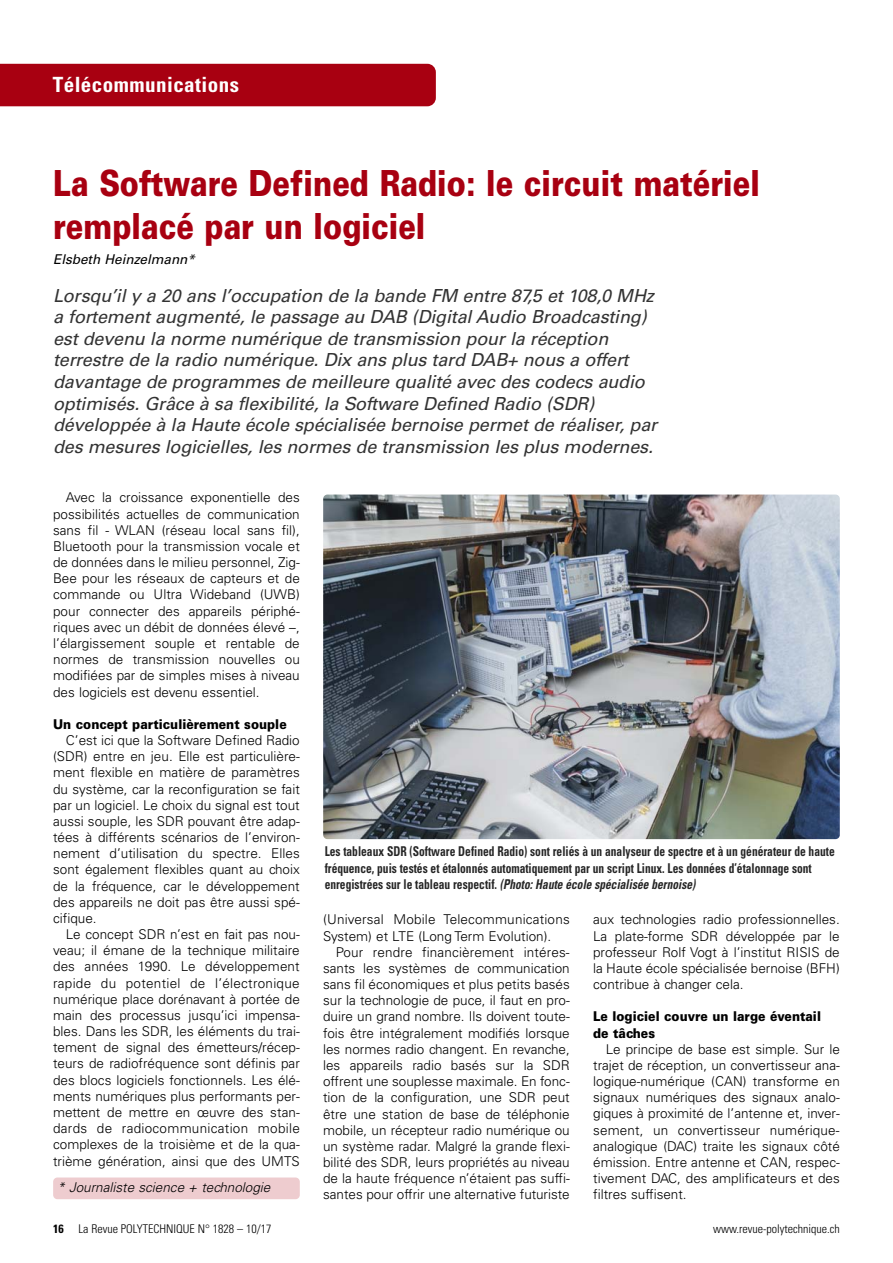
<style>
.page{position:relative;width:893px;height:1263px;background:#fff}
.page>*{position:absolute;margin:0;border:0;box-sizing:border-box;transform-origin:0 0}
.t1{font:900 36px/43.2px "Univers";color:#a80011;scale:.8 1}
.t2{font:700 condensed 21px "Univers";letter-spacing:.02em;color:#fff}
.t3{font:italic 18px/21.6px "Univers";letter-spacing:-.01em;color:#333}
.t4{font:300 13.5px/16.2px "Univers";color:#000;text-align:justify}
.t5{font:700 condensed 13.5px/16.2px "Univers";color:#262626;scale:.85 1}
.t6{font:900 13.5px/16.2px "Univers";color:#000;scale:.9 1}
.t7{font:italic 300 13.5px "Univers";color:#000}
.t8{font:italic 13.5px "Univers";color:#000}
.t9{font:300 condensed 12px "Univers";color:#000}
.s1{font-style:italic}
.s2{font-weight:700}
</style>
<div class="page">
<div style="left:0;top:64px;width:436px;height:42px;background:#a80011"></div>
<img style="left:323px;top:495px;width:517px;height:344px;border-radius:4px">
<div style="left:53px;top:1177px;width:247px;height:22px;background:#eecccf;border-radius:4px"></div>
<h2 class="t2" style="left:53px;top:71px;width:188px">Télécommunications</h2>
<h1 class="t1" style="left:53px;top:161px;width:885px">La Software Defined Radio: le circuit matériel remplacé par un logiciel</h1>
<p class="t8" style="left:53px;top:251px;width:143px">Elsbeth Heinzelmann*</p>
<p class="t3" style="left:53px;top:285px;width:606px">Lorsqu’il y a 20 ans l’occupation de la bande FM entre 87,5 et 108,0 MHz a fortement augmenté, le passage au DAB (Digital Audio Broadcasting) est devenu la norme numérique de transmission pour la réception terrestre de la radio numérique. Dix ans plus tard DAB+ nous a offert davantage de programmes de meilleure qualité avec des codecs audio optimisés. Grâce à sa flexibilité, la Software Defined Radio (SDR) développée à la Haute école spécialisée bernoise permet de réaliser, par des mesures logicielles, les normes de transmission les plus modernes.</p>
<p class="t4" style="left:53px;top:489px;width:248px;text-indent:13px">Avec la croissance exponentielle des possibilités actuelles de communication sans fil - WLAN (réseau local sans fil), Bluetooth pour la transmission vocale et de données dans le milieu personnel, Zig-Bee pour les réseaux de capteurs et de commande ou Ultra Wideband (UWB) pour connecter des appareils périphé&shy;riques avec un débit de données élevé –, l’élargissement souple et rentable de normes de transmission nouvelles ou modifiées par de simples mises à niveau des logiciels est devenu essentiel.</p>
<p class="t6" style="left:53px;top:716px;width:261px">Un concept particulièrement souple</p>
<p class="t4" style="left:53px;top:732px;width:248px;text-indent:13px">C’est ici que la Software Defined Radio (SDR) entre en jeu. Elle est particulière&shy;ment flexible en matière de paramètres du système, car la reconfiguration se fait par un logiciel. Le choix du signal est tout aussi souple, les SDR pouvant être adap&shy;tées à différents scénarios de l’environ&shy;nement d’utilisation du spectre. Elles sont également flexibles quant au choix de la fréquence, car le développement des appareils ne doit pas être aussi spé&shy;cifique.</p>
<p class="t4" style="left:53px;top:926px;width:248px;text-indent:13px">Le concept SDR n’est en fait pas nou&shy;veau; il émane de la technique militaire des années 1990. Le développement rapide du potentiel de l’électronique numérique place dorénavant à portée de main des processus jusqu’ici impensa&shy;bles. Dans les SDR, les éléments du trai&shy;tement de signal des émetteurs/récep&shy;teurs de radiofréquence sont définis par des blocs logiciels fonctionnels. Les élé&shy;ments numériques plus performants per&shy;mettent de mettre en œuvre des stan&shy;dards de radiocommunication mobile complexes de la troisième et de la qua&shy;trième génération, ainsi que des UMTS</p>
<p class="t7" style="left:58px;top:1179px;width:214px">* Journaliste science + technologie</p>
<p class="t5" style="left:325px;top:843px;width:602px">Les tableaux SDR (Software Defined Radio) sont reliés à un analyseur de spectre et à un générateur de haute fréquence, puis testés et étalonnés automatiquement par un script Linux. Les données d’étalonnage sont<br>e n r e g i st r é e s s u r l e t a b l e a u r e s p e c t i f . <span class="s1">(Photo:Haute école spécialisée bernoise)</span></p>
<p class="t4" style="left:323px;top:911px;width:248px">(Universal Mobile Telecommunications<br>System) et LTE (Long Term Evolution).</p>
<p class="t4" style="left:323px;top:944px;width:248px;text-indent:13px">Pour rendre financièrement intéres&shy;sants les systèmes de communication sans fil économiques et plus petits basés sur la technologie de puce, il faut en pro&shy;duire un grand nombre. Ils doivent toute&shy;fois être intégralement modifiés lorsque les normes radio changent. En revanche, les appareils radio basés sur la SDR offrent une souplesse maximale. En fonc&shy;tion de la configuration, une SDR peut être une station de base de téléphonie mobile, un récepteur radio numérique ou un système radar. Malgré la grande flexi&shy;bilité des SDR, leurs propriétés au niveau de la haute fréquence n’étaient pas suffi&shy;santes pour offrir une alternative futuriste</p>
<p class="t4" style="left:593px;top:911px;width:248px">aux technologies radio professionnelles.<br>La plate-forme SDR développée par le professeur Rolf Vogt à l’institut RISIS de la Haute école spécialisée bernoise (BFH) contribue à changer cela.</p>
<p class="t6" style="left:593px;top:1008px;width:255px">Le logiciel couvre un large éventail de tâches</p>
<p class="t4" style="left:593px;top:1041px;width:248px;text-indent:13px">Le principe de base est simple. Sur le trajet de réception, un convertisseur ana&shy;logique-numérique (CAN) transforme en signaux numériques des signaux analo&shy;giques à proximité de l’antenne et, inver&shy;sement, un convertisseur numérique&shy;analogique (DAC) traite les signaux côté émission. Entre antenne et CAN, respec&shy;tivement DAC, des amplificateurs et des filtres suffisent.</p>
<p class="t9" style="left:53px;top:1222px;width:220px"><span class="s2">16</span> La Revue POLYTECHNIQUE N° 1828 – 10/17</p>
<p class="t9" style="left:713px;top:1222px;width:128px">www.revue-polytechnique.ch</p>
</div>
